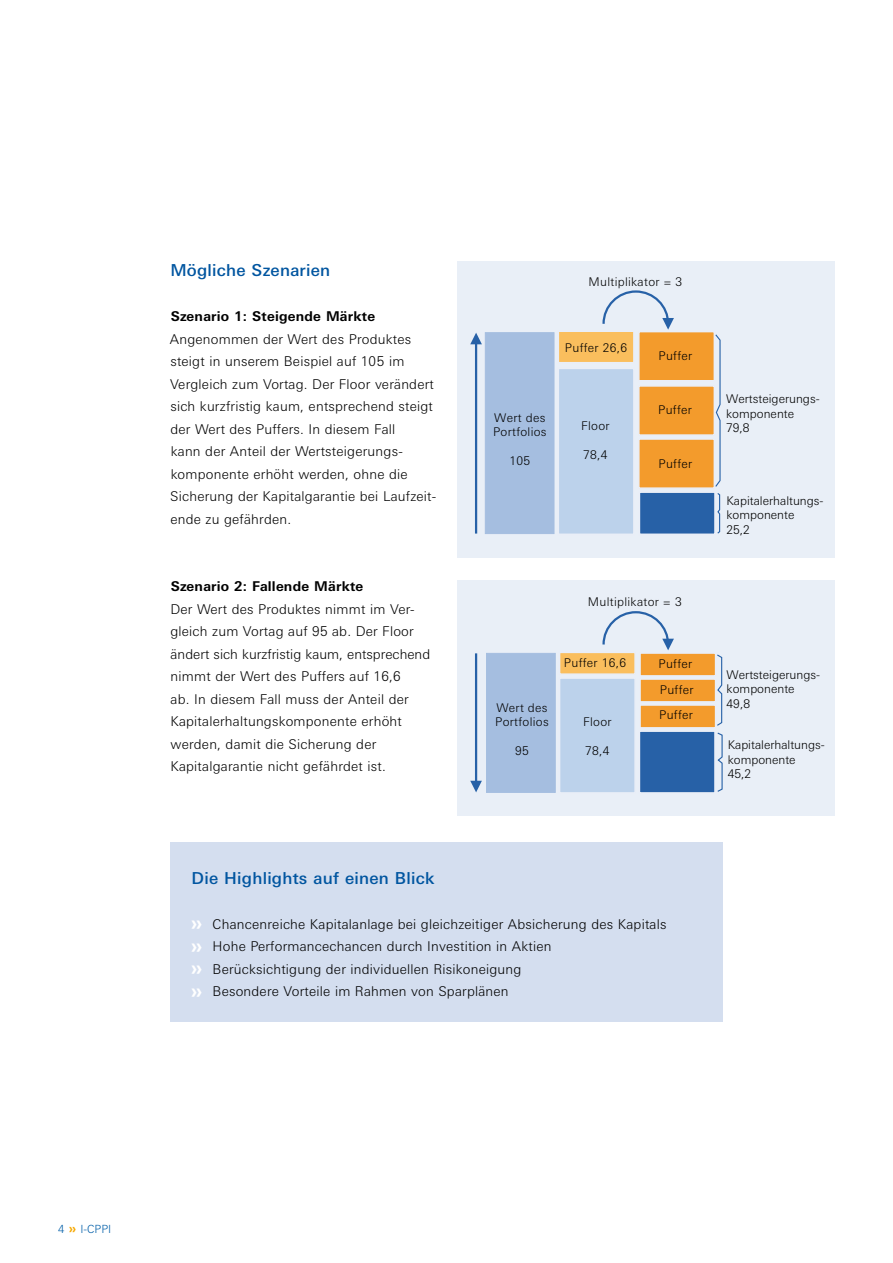
<style>
.page{position:relative;width:893px;height:1263px;background:#fff}
.page>*{position:absolute;margin:0;border:0;box-sizing:border-box;transform-origin:0 0}
.t1{font:500 16.5px "Deu Ba Univers";letter-spacing:.015em;color:#0055a0}
.t2{font:300 13.5px/22.5px "Deu Ba Univers";letter-spacing:.015em;color:#000}
.t3{font:700 13.5px "Deu Ba Univers";letter-spacing:.015em;color:#000}
.t4{font:300 12px/14.4px "Deu Ba Univers";letter-spacing:.025em;color:#000}
.t5{font:300 12px/14.4px "Deu Ba Univers";color:#000}
.t6{font:300 11.25px "Deu Ba Univers";color:#005ea8}
.s1{font-weight:700;font-size:21px;color:#fff}
.s2{font-weight:700;font-size:13.5px;color:#f6a800}
</style>
<div class="page">
<div style="left:457px;top:261px;width:378px;height:297px;background:#e9eff7"></div>
<div style="left:638px;top:331px;width:77px;height:50px;background:#f39b2c;border:2px solid #e9eef7"></div>
<div style="left:638px;top:385px;width:77px;height:51px;background:#f39b2c;border:2px solid #e9eef7"></div>
<div style="left:638px;top:438px;width:77px;height:51px;background:#f39b2c;border:2px solid #e9eef7"></div>
<div style="left:639px;top:491px;width:77px;height:44px;background:#2761a7;border:2px solid #e9eef7"></div>
<svg style="left:714px;top:333px;width:7px;height:202px"></svg>
<svg style="left:470px;top:290px;width:204px;height:245px"></svg>
<div style="left:457px;top:580px;width:378px;height:236px;background:#e9eff7"></div>
<div style="left:486px;top:653px;width:70px;height:140px;background:#a5bee0;border:1px solid #a5bee0"></div>
<div style="left:559px;top:652px;width:77px;height:23px;background:#fabe5d;border:2px solid #e9eef7"></div>
<div style="left:639px;top:652px;width:77px;height:25px;background:#f39b2c;border:2px solid #e9eef7"></div>
<div style="left:639px;top:678px;width:77px;height:25px;background:#f39b2c;border:2px solid #e9eef7"></div>
<div style="left:639px;top:704px;width:77px;height:25px;background:#f39b2c;border:2px solid #e9eef7"></div>
<div style="left:559px;top:677px;width:77px;height:117px;background:#bcd2eb;border:2px solid #e9eef7"></div>
<div style="left:639px;top:730px;width:77px;height:64px;background:#2761a7;border:2px solid #e9eef7"></div>
<svg style="left:717px;top:654px;width:6px;height:138px"></svg>
<svg style="left:602px;top:611px;width:72px;height:39px"></svg>
<svg style="left:470px;top:781px;width:12px;height:11px"></svg>
<hr style="left:475px;top:653px;width:2px;height:133px;background:#2761a7">
<div style="left:170px;top:842px;width:553px;height:180px;background:#d4deef"></div>
<p class="t1" style="left:170px;top:261px;width:161px">Mögliche Szenarien</p>
<p class="t3" style="left:171px;top:308px;width:206px">Szenario 1: Steigende Märkte</p>
<p class="t2" style="left:170px;top:328px;width:268px">Angenommen der Wert des Produktes steigt in unserem Beispiel auf 105 im Vergleich zum Vortag. Der Floor verändert sich kurzfristig kaum, entsprechend steigt der Wert des Puffers. In diesem Fall<br>kann der Anteil der Wertsteigerungs&shy;komponente erhöht werden, ohne die Sicherung der Kapitalgarantie bei Laufzeit&shy;ende zu gefährden.</p>
<p class="t3" style="left:171px;top:578px;width:194px">Szenario 2: Fallende Märkte</p>
<p class="t2" style="left:170px;top:598px;width:261px">Der Wert des Produktes nimmt im Ver&shy;gleich zum Vortag auf 95 ab. Der Floor ändert sich kurzfristig kaum, entsprechend nimmt der Wert des Puffers auf 16,6<br>ab. In diesem Fall muss der Anteil der Kapitalerhaltungskomponente erhöht werden, damit die Sicherung der Kapitalgarantie nicht gefährdet ist.</p>
<p class="t4" style="left:588px;top:275px;width:95px">Multiplikator = 3</p>
<p class="t4" style="left:565px;top:340px;width:64px">Puffer 26,6</p>
<p class="t4" style="left:493px;top:410px;width:55px">Wert des<br>Portfolios</p>
<p class="t4" style="left:509px;top:453px;width:22px">105</p>
<p class="t4" style="left:509px;top:416px;width:22px">105</p>
<p class="t4" style="left:581px;top:418px;width:30px">Floor</p>
<p class="t4" style="left:583px;top:447px;width:26px">78,4</p>
<p class="t4" style="left:659px;top:348px;width:35px">Puffer</p>
<p class="t4" style="left:658px;top:402px;width:35px">Puffer</p>
<p class="t4" style="left:659px;top:456px;width:35px">Puffer</p>
<p class="t4" style="left:588px;top:595px;width:95px">Multiplikator = 3</p>
<p class="t4" style="left:495px;top:700px;width:55px">Wert des<br>Portfolios</p>
<p class="t4" style="left:515px;top:743px;width:15px">95</p>
<p class="t4" style="left:564px;top:655px;width:64px">Puffer 16,6</p>
<p class="t4" style="left:583px;top:714px;width:30px">Floor</p>
<p class="t4" style="left:585px;top:743px;width:26px">78,4</p>
<p class="t4" style="left:659px;top:651px;width:36px;line-height:25.5px;text-align:justify">Puffer Puffer Puffer</p>
<p class="t4" style="left:726px;top:383px;width:25px">79,8</p>
<p class="t5" style="left:726px;top:392px;width:95px">Wertsteigerungs&shy;komponente<br>79,8</p>
<p class="t5" style="left:726px;top:493px;width:99px">Kapitalerhaltungs&shy;komponente<br>25,2</p>
<p class="t5" style="left:727px;top:667px;width:95px">Wertsteigerungs&shy;komponente<br>49,8</p>
<p class="t5" style="left:728px;top:738px;width:99px">Kapitalerhaltungs&shy;komponente<br>45,2</p>
<p class="t4" style="left:727px;top:734px;width:25px">49,8</p>
<p class="t1" style="left:192px;top:868px;width:244px">Die Highlights auf einen Blick</p>
<p class="t2" style="left:191px;top:913px;width:477px"><span class="s1">»</span> Chancenreiche Kapitalanlage bei gleichzeitiger Absicherung des Kapitals <span class="s1">»</span> Hohe Performancechancen durch Investition in Aktien<br><span class="s1">»</span> Berücksichtigung der individuellen Risikoneigung<br><span class="s1">»</span> Besondere Vorteile im Rahmen von Sparplänen</p>
<p class="t6" style="left:58px;top:1222px;width:55px">4 <span class="s2">»</span> I-CPPI</p>
</div>
